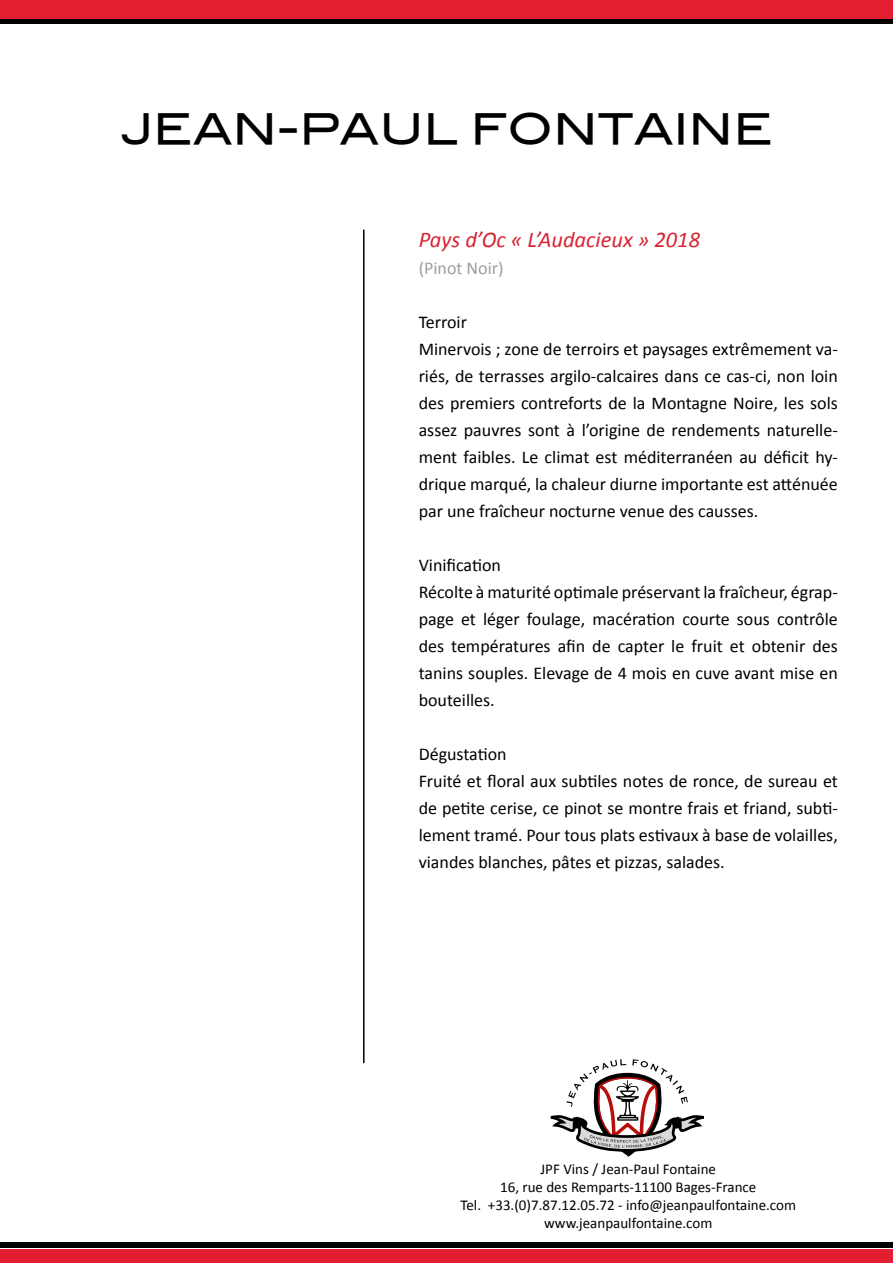
<style>
.page{position:relative;width:893px;height:1263px;background:#fff}
.page>*{position:absolute;margin:0;border:0;box-sizing:border-box;transform-origin:0 0}
.t1{font:42px "Blair Md ITCTT Medium";color:#000}
.t2{font:italic 22.5px "Calibri";color:#d92332}
.t3{font:18px/27px "Calibri";color:#000}
.t4{font:18px "Calibri";color:#9d9d9c}
.t5{font:15px/18px "Calibri";color:#000;text-align:center}
</style>
<div class="page">
<hr style="left:363px;top:230px;width:2px;height:833px;background:#000">
<div style="left:0;top:1243px;width:893px;height:5px;background:#000"></div>
<hr style="left:0;top:19px;width:893px;height:4px;background:#000">
<div style="left:0;top:0;width:893px;height:18px;background:#e41e31"></div>
<div style="left:0;top:1249px;width:893px;height:14px;background:#e41e31"></div>
<svg style="left:550px;top:1059px;width:154px;height:98px"></svg>
<h1 class="t1" style="left:120px;top:95px;width:654px">JEAN-PAUL FONTAINE</h1>
<p class="t2" style="left:419px;top:224px;width:283px">Pays d’Oc « L’Audacieux » 2018</p>
<p class="t4" style="left:419px;top:256px;width:86px">(Pinot Noir)</p>
<p class="t3" style="left:419px;top:308px;width:421px">Terroir<br>Minervois ; zone de terroirs et paysages extrêmement va&shy;riés, de terrasses argilo-calcaires dans ce cas-ci, non loin des premiers contreforts de la Montagne Noire, les sols assez pauvres sont à l’origine de rendements naturelle&shy;ment faibles. Le climat est méditerranéen au déficit hy&shy;drique marqué, la chaleur diurne importante est atténuée par une fraîcheur nocturne venue des causses.</p>
<p class="t3" style="left:419px;top:551px;width:421px">Vinification<br>Récolte à maturité optimale préservant la fraîcheur, égrap&shy;page et léger foulage, macération courte sous contrôle des températures afin de capter le fruit et obtenir des tanins souples. Elevage de 4 mois en cuve avant mise en bouteilles.</p>
<p class="t3" style="left:419px;top:740px;width:421px">Dégustation<br>Fruité et floral aux subtiles notes de ronce, de sureau et de petite cerise, ce pinot se montre frais et friand, subti&shy;lement tramé. Pour tous plats estivaux à base de volailles, viandes blanches, pâtes et pizzas, salades.</p>
<p class="t5" style="left:460px;top:1160px;width:337px">JPF Vins / Jean-Paul Fontaine<br>16, rue des Remparts-11100 Bages-France<br>Tel. +33.(0)7.87.12.05.72 - info@jeanpaulfontaine.com www.jeanpaulfontaine.com</p>
</div>
